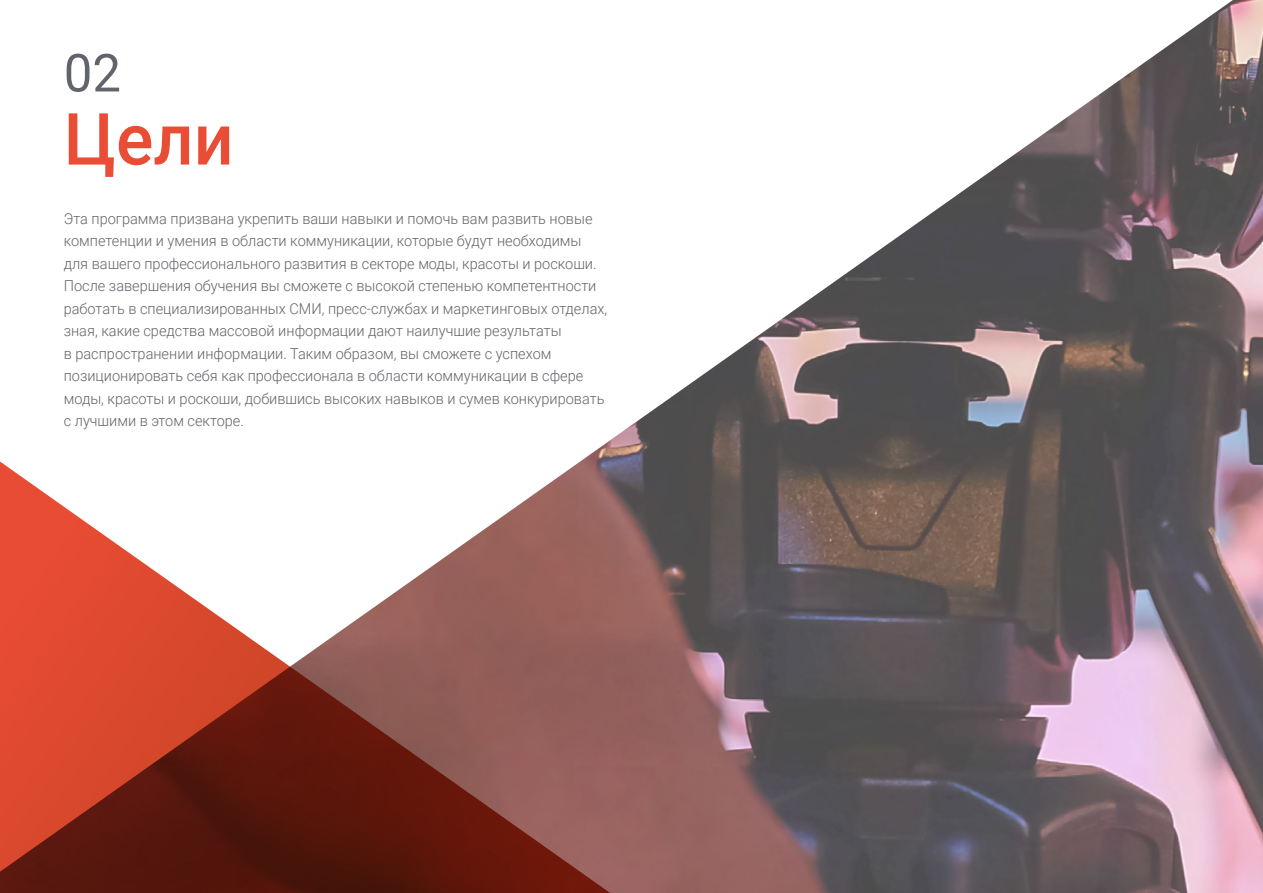
<style>
.page{position:relative;width:1263px;height:893px;background:#fff}
.page>*{position:absolute;margin:0;border:0;box-sizing:border-box;transform-origin:0 0}
.t1{font:500 72px "Roboto";color:#e94d35}
.t2{font:52.5px "Roboto";color:#61646a}
.t3{font:300 15px/22.5px "Roboto";color:#61646a}
</style>
<div class="page">
<img style="left:602px;top:0;width:661px;height:893px">
<svg style="left:0;top:446px;width:640px;height:447px"></svg>
<h2 class="t2" style="left:64px;top:36px;width:59px">02</h2>
<h1 class="t1" style="left:64px;top:89px;width:171px">Цели</h1>
<p class="t3" style="left:64px;top:207px;width:545px">Эта программа призвана укрепить ваши навыки и помочь вам развить новые компетенции и умения в области коммуникации, которые будут необходимы для вашего профессионального развития в секторе моды, красоты и роскоши.<br>После завершения обучения вы сможете с высокой степенью компетентности работать в специализированных СМИ, пресс-службах и маркетинговых отделах, зная, какие средства массовой информации дают наилучшие результаты<br>в распространении информации. Таким образом, вы сможете с успехом позиционировать себя как профессионала в области коммуникации в сфере моды, красоты и роскоши, добившись высоких навыков и сумев конкурировать с лучшими в этом секторе.</p>
</div>
